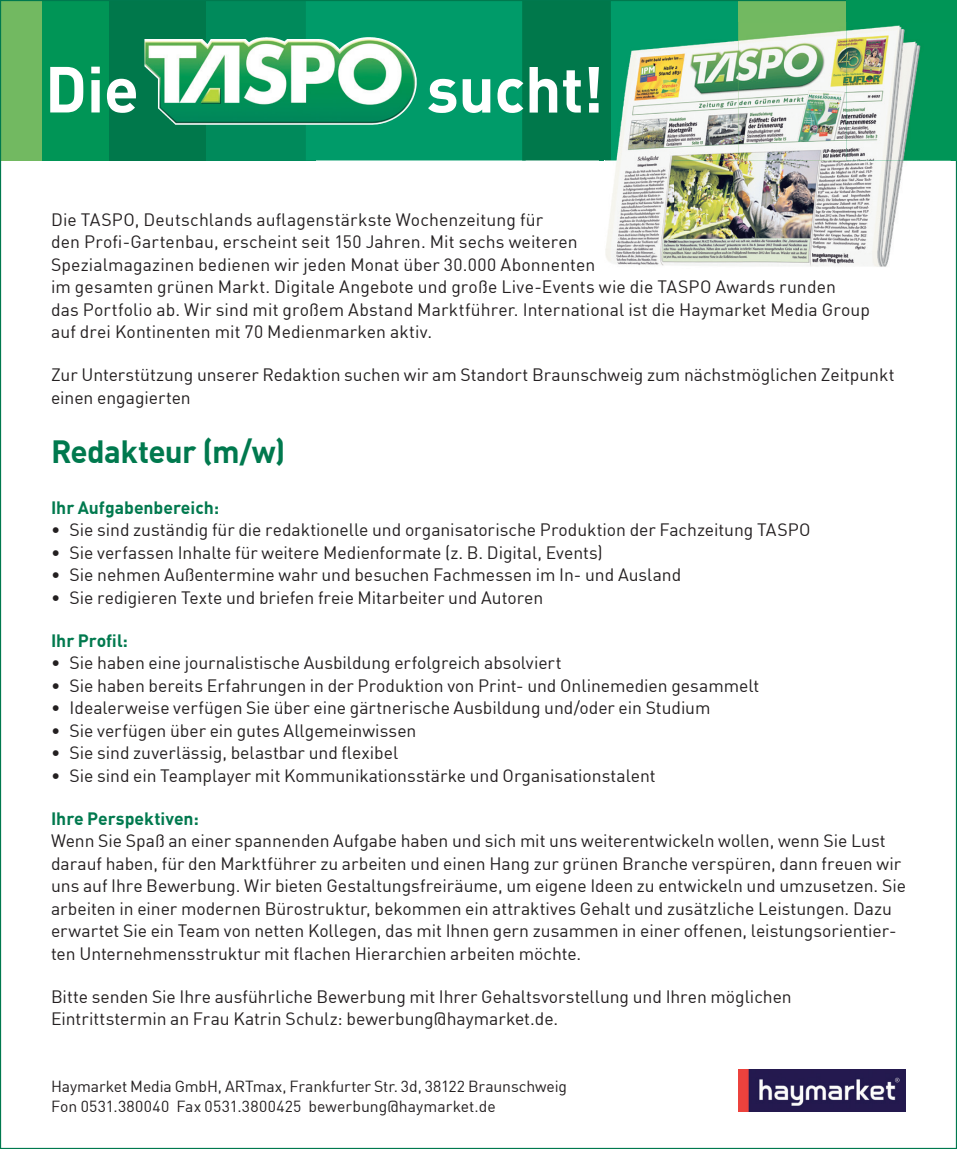
<style>
.page{position:relative;width:957px;height:1149px;background:#fff}
.page>*{position:absolute;margin:0;border:0;box-sizing:border-box;transform-origin:0 0}
.t1{font:700 63.9px "DIN Offc Pro";letter-spacing:-.005em;color:#fff}
.t2{font:700 31.5px "DIN Offc Pro";letter-spacing:-.025em;color:#00794e}
.t3{font:17.55px/22.5px "DIN Offc Pro";color:#231f20}
.t4{font:700 17.55px "DIN Offc Pro";color:#00794e}
.t5{font:15.75px/20.2px "DIN Offc Pro";color:#231f20}
</style>
<div class="page">
<div style="left:599px;top:0;width:139px;height:160px;background:#009b69"></div>
<div style="left:738px;top:0;width:130px;height:160px;background:#72b961"></div>
<svg style="left:205px;top:2px;width:101px;height:158px;fill:#008a5b"></svg>
<svg style="left:306px;top:2px;width:305px;height:158px;background:#139769"></svg>
<div style="left:35px;top:0;width:111px;height:160px;background:#009556"></div>
<svg style="left:109px;top:2px;width:96px;height:158px;background:#268e63"></svg>
<div style="left:0;top:0;width:41px;height:160px;background:#72b961"></div>
<img style="left:208px;top:37px;width:159px;height:12px">
<div style="left:846px;top:0;width:110px;height:160px;background:#009556"></div>
<img style="left:674px;top:160px;width:69px;height:106px">
<img style="left:605px;top:160px;width:69px;height:106px">
<img style="left:743px;top:160px;width:207px;height:107px">
<img style="left:616px;top:22px;width:230px;height:138px">
<img style="left:605px;top:22px;width:6px;height:138px">
<img style="left:846px;top:22px;width:75px;height:138px">
<img style="left:739px;top:1069px;width:167px;height:42px">
<h1 class="t1" style="left:45px;top:36px;width:95px">Die</h1>
<h1 class="t1" style="left:427px;top:36px;width:178px">sucht!</h1>
<p class="t3" style="left:51px;top:206px;width:820px">Die TASPO, Deutschlands auflagenstärkste Wochenzeitung für<br>den Profi-Gartenbau, erscheint seit 150 Jahren. Mit sechs weiteren<br>Spezialmagazinen bedienen wir jeden Monat über 30.000 Abonnenten<br>im gesamten grünen Markt. Digitale Angebote und große Live-Events wie die TASPO Awards runden<br>das Portfolio ab. Wir sind mit großem Abstand Marktführer. International ist die Haymarket Media Group auf drei Kontinenten mit 70 Medienmarken aktiv.</p>
<p class="t3" style="left:51px;top:361px;width:845px">Zur Unterstützung unserer Redaktion suchen wir am Standort Braunschweig zum nächstmöglichen Zeitpunkt einen engagierten</p>
<h2 class="t2" style="left:51px;top:425px;width:236px">Redakteur (m/w)</h2>
<p class="t4" style="left:51px;top:493px;width:170px">Ihr Aufgabenbereich:</p>
<p class="t3" style="left:51px;top:517px;width:761px">• Sie sind zuständig für die redaktionelle und organisatorische Produktion der Fachzeitung TASPO</p>
<p class="t3" style="left:51px;top:539px;width:553px">• Sie verfassen Inhalte für weitere Medienformate (z. B. Digital, Events)</p>
<p class="t3" style="left:51px;top:562px;width:632px">• Sie nehmen Außentermine wahr und besuchen Fachmessen im In- und Ausland</p>
<p class="t3" style="left:51px;top:584px;width:494px">• Sie redigieren Texte und briefen freie Mitarbeiter und Autoren</p>
<p class="t4" style="left:51px;top:625px;width:78px">Ihr Profil:</p>
<p class="t3" style="left:51px;top:649px;width:512px">• Sie haben eine journalistische Ausbildung erfolgreich absolviert</p>
<p class="t3" style="left:51px;top:672px;width:710px">• Sie haben bereits Erfahrungen in der Produktion von Print- und Onlinemedien gesammelt</p>
<p class="t3" style="left:51px;top:694px;width:661px">• Idealerweise verfügen Sie über eine gärtnerische Ausbildung und/oder ein Studium</p>
<p class="t3" style="left:51px;top:717px;width:367px">• Sie verfügen über ein gutes Allgemeinwissen</p>
<p class="t3" style="left:51px;top:739px;width:349px">• Sie sind zuverlässig, belastbar und flexibel</p>
<p class="t3" style="left:51px;top:762px;width:606px">• Sie sind ein Teamplayer mit Kommunikationsstärke und Organisationstalent</p>
<p class="t4" style="left:51px;top:803px;width:149px">Ihre Perspektiven:</p>
<p class="t3" style="left:51px;top:827px;width:856px">Wenn Sie Spaß an einer spannenden Aufgabe haben und sich mit uns weiterentwickeln wollen, wenn Sie Lust darauf haben, für den Marktführer zu arbeiten und einen Hang zur grünen Branche verspüren, dann freuen wir uns auf Ihre Bewerbung. Wir bieten Gestaltungsfreiräume, um eigene Ideen zu entwickeln und umzusetzen. Sie arbeiten in einer modernen Bürostruktur, bekommen ein attraktives Gehalt und zusätzliche Leistungen. Dazu erwartet Sie ein Team von netten Kollegen, das mit Ihnen gern zusammen in einer offenen, leistungsorientier&shy;ten Unternehmensstruktur mit flachen Hierarchien arbeiten möchte.</p>
<p class="t3" style="left:51px;top:982px;width:742px">Bitte senden Sie Ihre ausführliche Bewerbung mit Ihrer Gehaltsvorstellung und Ihren möglichen<br>Eintrittstermin an Frau Katrin Schulz: bewerbung@haymarket.de.</p>
<p class="t5" style="left:51px;top:1074px;width:517px">Haymarket Media GmbH, ARTmax, Frankfurter Str. 3d, 38122 Braunschweig<br>Fon 0531.380040 Fax 0531.3800425 bewerbung@haymarket.de</p>
</div>
